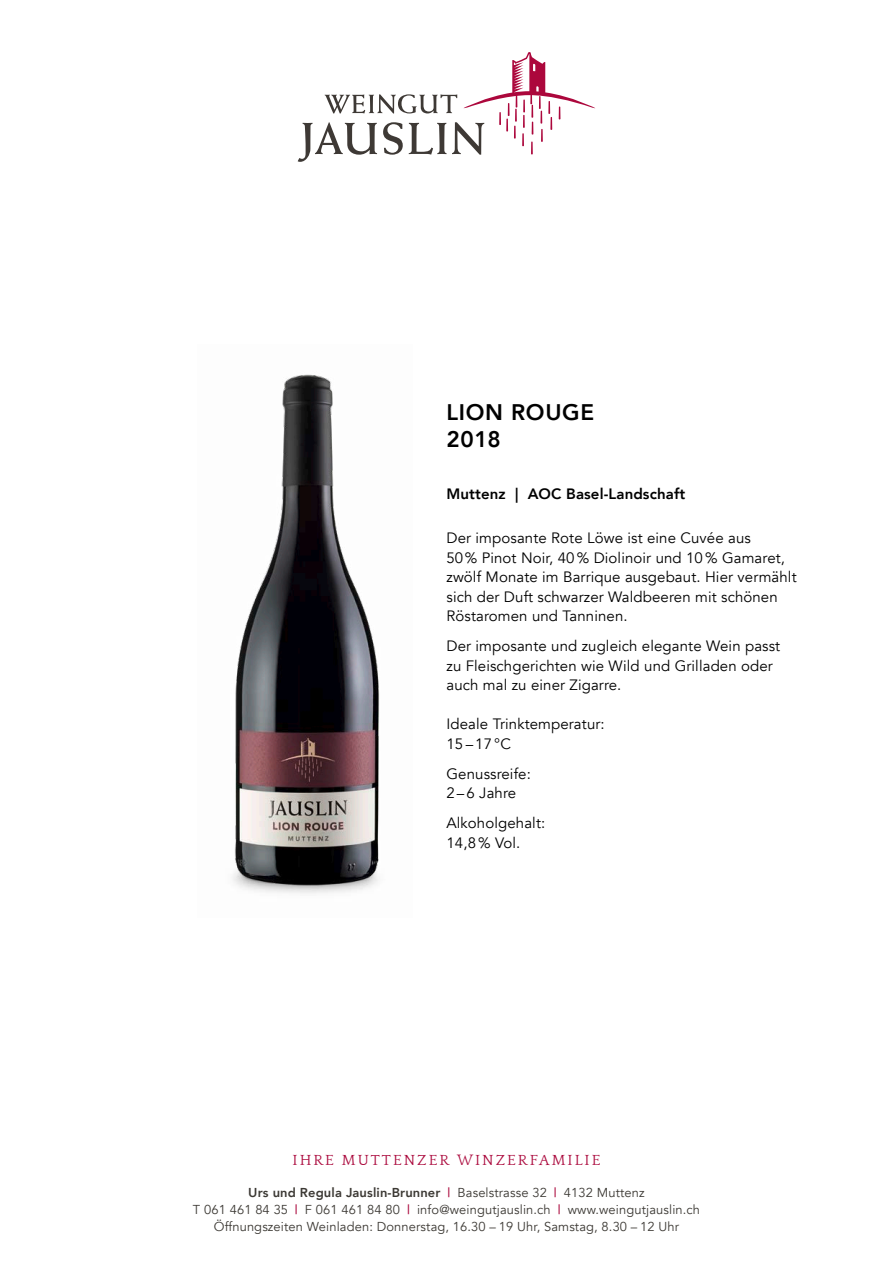
<style>
.page{position:relative;width:893px;height:1263px;background:#fff}
.page>*{position:absolute;margin:0;border:0;box-sizing:border-box;transform-origin:0 0}
.t1{font:800 22.5px/27px "Avenir";letter-spacing:.03em;color:#000}
.t2{font:15.45px "Quattrocento";letter-spacing:.13em;color:#ab093d}
.t3{font:15px/19.5px "Avenir";letter-spacing:.01em;color:#000}
.t4{font:800 15px "Avenir";letter-spacing:.01em;color:#000}
.t5{font:12.9px/17.1px "Avenir";letter-spacing:.01em;color:#3c3934;text-align:center}
.s1{font-weight:800}
.s2{font-weight:500;color:#ab093d}
</style>
<div class="page">
<svg style="left:298px;top:52px;width:297px;height:110px"></svg>
<img style="left:233px;top:374px;width:146px;height:520px">
<h1 class="t1" style="left:446px;top:399px;width:149px">LION ROUGE<br>2018</h1>
<p class="t4" style="left:446px;top:482px;width:240px">Muttenz | AOC Basel-Landschaft</p>
<p class="t3" style="left:446px;top:528px;width:352px">Der imposante Rote Löwe ist eine Cuvée aus<br>50% Pinot Noir, 40 % Diolinoir und 10 % Gamaret, zwölf Monate im Barrique ausgebaut. Hier vermählt sich der Duft schwarzer Waldbeeren mit schönen Röstaromen und Tanninen.</p>
<p class="t3" style="left:446px;top:636px;width:335px">Der imposante und zugleich elegante Wein passt zu Fleischgerichten wie Wild und Grilladen oder auch mal zu einer Zigarre.</p>
<p class="t3" style="left:446px;top:714px;width:160px">Ideale Trinktemperatur:<br>15–17°C</p>
<p class="t3" style="left:446px;top:764px;width:86px">Genussreife:<br>2 – 6 Jahre</p>
<p class="t3" style="left:446px;top:813px;width:100px">Alkoholgehalt:<br>14,8 % Vol.</p>
<p class="t2" style="left:293px;top:1151px;width:309px">IHRE MUTTENZER WINZERFAMILIE</p>
<p class="t5" style="left:193px;top:1184px;width:509px"><span class="s1">Urs und Regula Jauslin-Brunner</span> <span class="s2">|</span> Baselstrasse 32 <span class="s2">|</span> 4132 Muttenz<br>T 061 461 84 35 <span class="s2">|</span> F 061 461 84 80 <span class="s2">|</span> info@weingutjauslin.ch <span class="s2">|</span> www.weingutjauslin.ch<br>Öffnungszeiten Weinladen: Donnerstag, 16.30 – 19 Uhr, Samstag, 8.30 – 12 Uhr</p>
</div>
